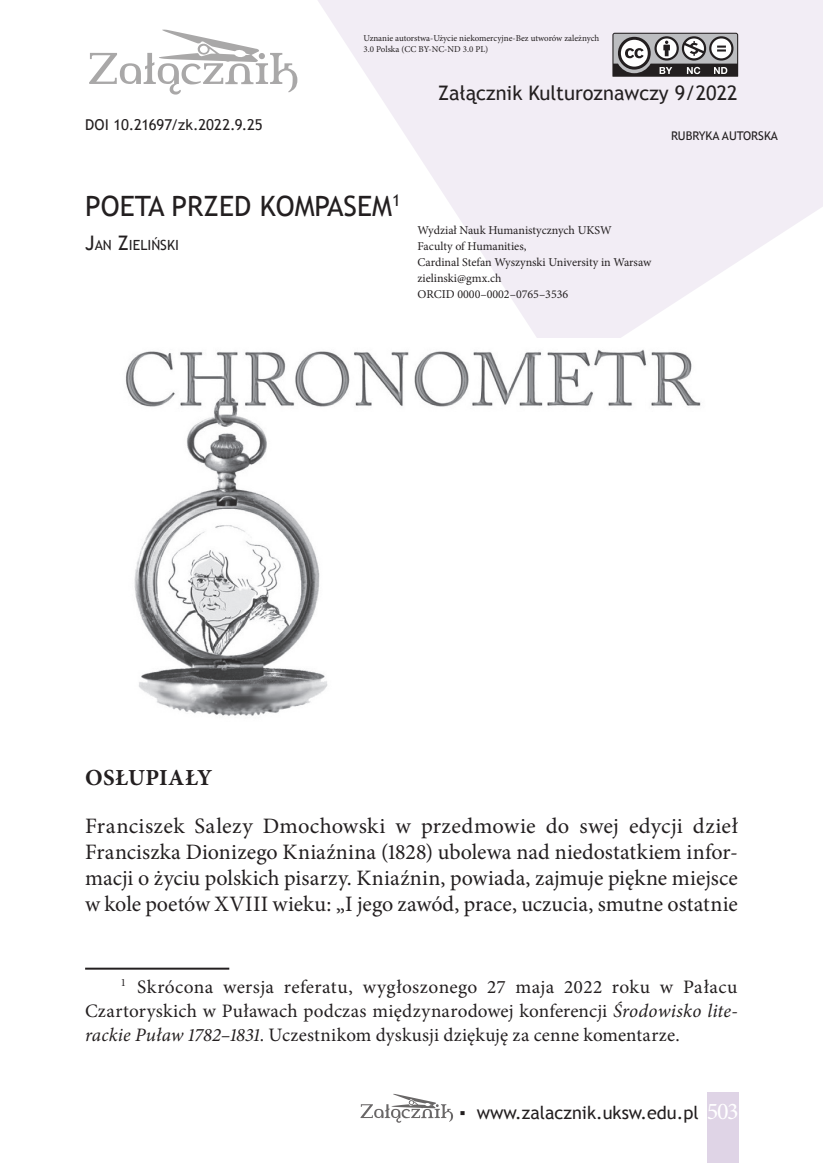
<style>
.page{position:relative;width:823px;height:1163px;background:#fff}
.page>*{position:absolute;margin:0;border:0;box-sizing:border-box;transform-origin:0 0}
.t1{font:28px "Trebuchet MS";color:#231f20}
.t2{font:700 23px "Minion Pro";letter-spacing:.015em;color:#231f20}
.t3{font:22px/26px "Minion Pro";color:#231f20;text-align:justify}
.t4{font:20px "Trebuchet MS";color:#231f20}
.t5{font:19px/24px "Minion Pro";letter-spacing:.01em;color:#231f20;text-align:justify}
.t6{font:18px "Trebuchet MS";color:#231f20}
.t7{font:15px "Trebuchet MS";color:#231f20}
.t8{font:14px "Trebuchet MS";color:#231f20}
.t9{font:12px/16px "Minion Pro";color:#231f20}
.t10{font:12px "Trebuchet MS";color:#231f20}
.t11{font:9px/10.8px "Minion Pro";letter-spacing:-.005em;color:#231f20}
.s1{font-size:20px}
.s2{font-style:italic}
.s3{font-family:"Minion Pro";font-size:24px;color:#fff}
</style>
<div class="page">
<svg style="left:297px;top:0;width:525px;height:338px;fill:#f2edf5"></svg>
<div style="left:707px;top:1092px;width:31px;height:70px;background:#dfd4e6"></div>
<svg style="left:89px;top:30px;width:208px;height:65px"></svg>
<svg style="left:612px;top:33px;width:125px;height:44px"></svg>
<svg style="left:360px;top:1093px;width:93px;height:29px"></svg>
<hr style="left:85px;top:967px;width:144px;height:2px;background:#231f20">
<img style="left:125px;top:349px;width:576px;height:367px">
<p class="t7" style="left:85px;top:116px;width:179px">DOI 10.21697/zk.2022.9.25</p>
<p class="t11" style="left:363px;top:33px;width:237px">Uznanie autorstwa-Użycie niekomercyjne-Bez utworów zależnych<br>3.0 Polska (CC BY-NC-ND 3.0 PL)</p>
<p class="t4" style="left:438px;top:81px;width:301px">Załącznik Kulturoznawczy 9/2022</p>
<p class="t10" style="left:670px;top:129px;width:108px">RUBRYKA AUTORSKA</p>
<p class="t1" style="left:85px;top:189px;width:317px">Poeta przed kompasem<sup>1</sup></p>
<p class="t8" style="left:85px;top:236px;width:95px"><span class="s1">J</span>AN <span class="s1">Z</span>IELIŃSKI</p>
<p class="t9" style="left:417px;top:222px;width:235px">Wydział Nauk Humanistycznych UKSW<br>Faculty of Humanities,<br>Cardinal Stefan Wyszynski University in Warsaw zielinski@gmx.ch<br>ORCID 0000–0002–0765–3536</p>
<p class="t2" style="left:85px;top:760px;width:128px">OSŁUPIAŁY</p>
<p class="t3" style="left:85px;top:812px;width:653px">Franciszek Salezy Dmochowski w przedmowie do swej edycji dzieł Franciszka Dionizego Kniaźnina (1828) ubolewa nad niedostatkiem infor&shy;macji o życiu polskich pisarzy. Kniaźnin, powiada, zajmuje piękne miejsce w kole poetów XVIII wieku: „I jego zawód, prace, uczucia, smutne ostatnie</p>
<p class="t5" style="left:85px;top:974px;width:653px;text-indent:36px"><sup>1</sup> Skrócona wersja referatu, wygłoszonego 27 maja 2022 roku w Pałacu Czartoryskich w Puławach podczas międzynarodowej konferencji <span class="s2">Środowisko lite&shy;rackie Puław 1782–1831</span>. Uczestnikom dyskusji dziękuję za cenne komentarze.</p>
<p class="t6" style="left:459px;top:1101px;width:280px">▪ www.zalacznik.uksw.edu.pl <span class="s3">503</span></p>
</div>
